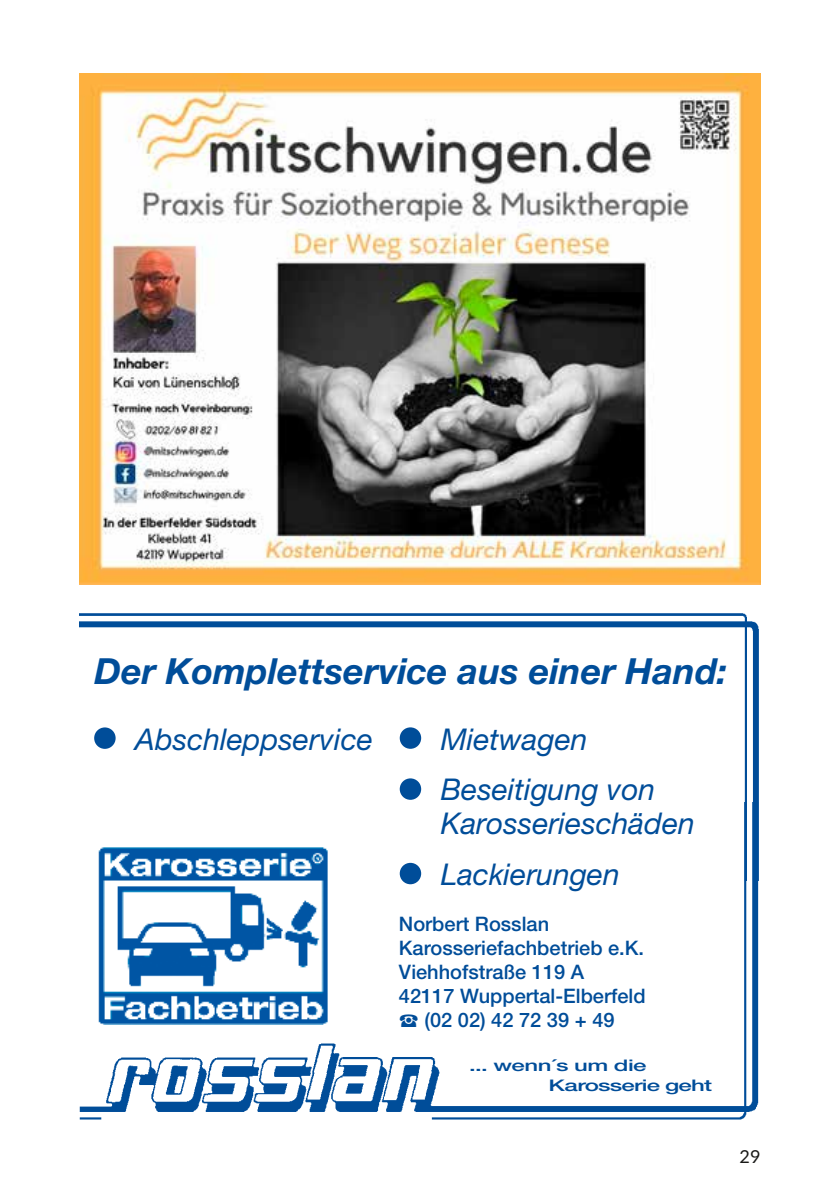
<style>
.page{position:relative;width:840px;height:1191px;background:#fff}
.page>*{position:absolute;margin:0;border:0;box-sizing:border-box;transform-origin:0 0}
.t1{font:italic 60px/84.4px "Helvetica Neue";color:#004d99}
.t2{font:italic 700 36px "Helvetica Neue";color:#004d99}
.t3{font:italic 30px/49.6px "Helvetica Neue";color:#004d99}
.t4{font:500 20px "Helvetica Neue";color:#004d99}
.t5{font:18px "Lato";color:#1a1a18}
.t6{font:500 16px/20px "Helvetica Neue";letter-spacing:-.035em;color:#004d99;scale:1.5 1}
.s1{font-size:60px}
</style>
<div class="page">
<img style="left:79px;top:613px;width:680px;height:189px">
<img style="left:79px;top:802px;width:680px;height:318px">
<img style="left:96px;top:843px;width:235px;height:181px">
<img style="left:79px;top:74px;width:681px;height:510px">
<svg style="left:400px;top:1014px;width:17px;height:13px"></svg>
<h2 class="t2" style="left:94px;top:648px;width:634px">Der Komplettservice aus einer Hand:</h2>
<h3 class="t3" style="left:440px;top:714px;width:216px">Mietwagen<br>Beseitigung von</h3>
<h3 class="t3" style="left:440px;top:797px;width:255px;line-height:51.2px">Karosserieschäden<br>Lackierungen</h3>
<h3 class="t3" style="left:90px;top:714px;width:337px"><span class="s1">•</span> Abschleppservice <span class="s1">•</span></h3>
<h1 class="t1" style="left:395px;top:746px;width:31px">• •</h1>
<p class="t4" style="left:398px;top:912px;width:152px">Norbert Rosslan</p>
<p class="t4" style="left:398px;top:936px;width:246px">Karosseriefachbetrieb e.K.</p>
<p class="t4" style="left:398px;top:960px;width:187px">Viehhofstraße 119 A</p>
<p class="t4" style="left:398px;top:984px;width:248px">42117 Wuppertal-Elberfeld</p>
<p class="t4" style="left:424px;top:1008px;width:191px">(02 02) 42 72 39 + 49</p>
<p class="t6" style="left:548px;top:1055px;width:110px;text-indent:-80px">... wenn´s um die<br>Karosserie geht</p>
<p class="t5" style="left:739px;top:1143px;width:22px">29</p>
</div>
